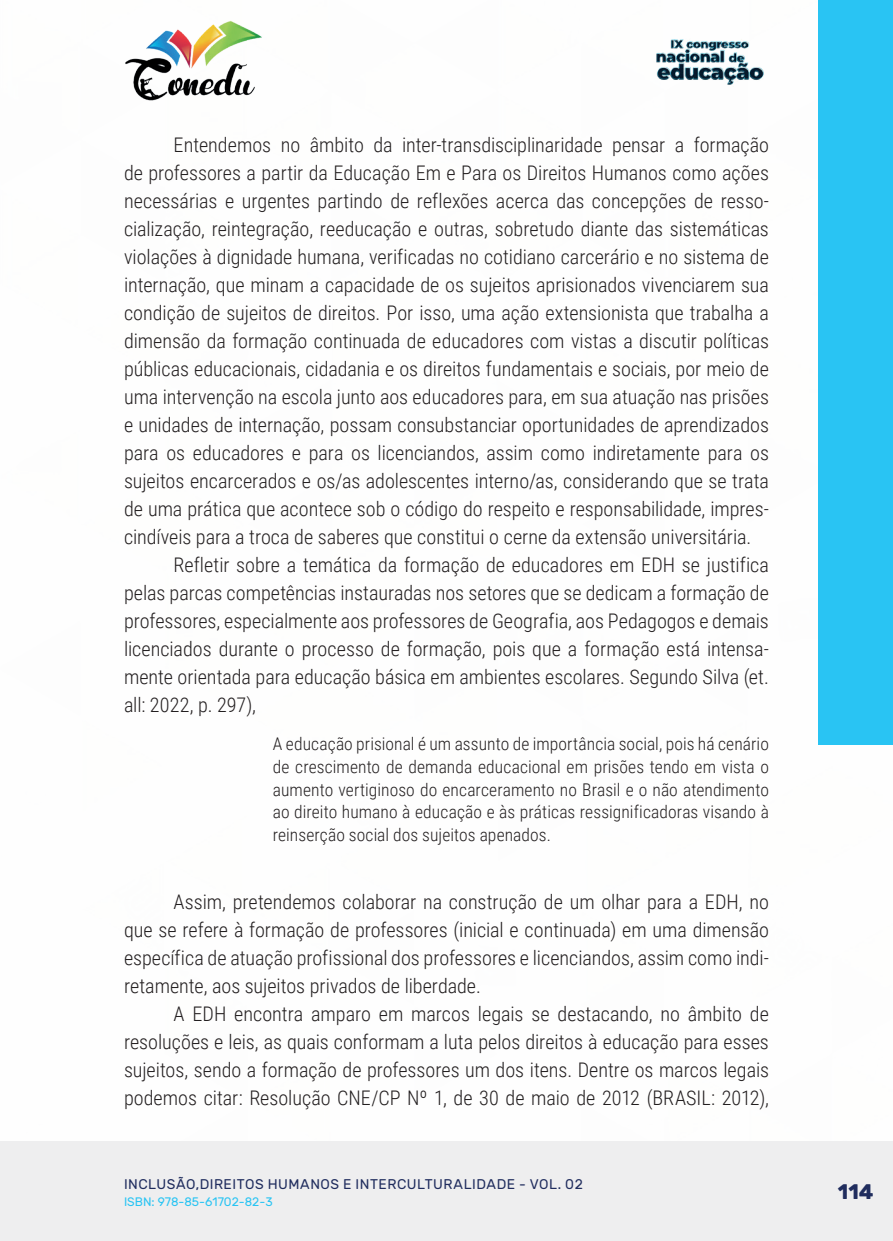
<style>
.page{position:relative;width:893px;height:1241px;background:#fff}
.page>*{position:absolute;margin:0;border:0;box-sizing:border-box;transform-origin:0 0}
.t1{font:700 21px "Rubik";color:#202d5e}
._9_CORPO{font:300 20.12px/28px "Roboto Condensed";color:#231f20;text-align:justify}
._16_CITACAO{font:300 17.5px/22.8px "Roboto Condensed";letter-spacing:.005em;color:#231f20;text-align:justify}
.t2{font:14px "Rubik";letter-spacing:.035em;color:#202d5e}
.t3{font:12.25px "Rubik";color:#29c4f3}
</style>
<div class="page">
<div style="left:0;top:1141px;width:893px;height:99px;background:#eeeeef"></div>
<div style="left:819px;top:0;width:74px;height:744px;background:#29c4f3"></div>
<img style="left:125px;top:20px;width:137px;height:81px">
<img style="left:656px;top:39px;width:108px;height:46px">
<p class="_9_CORPO" style="left:124px;top:130px;width:646px;text-indent:50px">Entendemos no âmbito da inter-transdisciplinaridade pensar a formação de professores a partir da Educação Em e Para os Direitos Humanos como ações necessárias e urgentes partindo de reflexões acerca das concepções de resso&shy;cialização, reintegração, reeducação e outras, sobretudo diante das sistemáticas violações à dignidade humana, verificadas no cotidiano carcerário e no sistema de internação, que minam a capacidade de os sujeitos aprisionados vivenciarem sua condição de sujeitos de direitos. Por isso, uma ação extensionista que trabalha a dimensão da formação continuada de educadores com vistas a discutir políticas públicas educacionais, cidadania e os direitos fundamentais e sociais, por meio de uma intervenção na escola junto aos educadores para, em sua atuação nas prisões e unidades de internação, possam consubstanciar oportunidades de aprendizados para os educadores e para os licenciandos, assim como indiretamente para os sujeitos encarcerados e os/as adolescentes interno/as, considerando que se trata de uma prática que acontece sob o código do respeito e responsabilidade, impres&shy;cindíveis para a troca de saberes que constitui o cerne da extensão universitária.</p>
<p class="_9_CORPO" style="left:124px;top:550px;width:646px;text-indent:50px">Refletir sobre a temática da formação de educadores em EDH se justifica pelas parcas competências instauradas nos setores que se dedicam a formação de professores, especialmente aos professores de Geografia, aos Pedagogos e demais licenciados durante o processo de formação, pois que a formação está intensa&shy;mente orientada para educação básica em ambientes escolares. Segundo Silva (et. all: 2022, p. 297),</p>
<p class="_16_CITACAO" style="left:273px;top:731px;width:498px">A educação prisional é um assunto de importância social, pois há cenário de crescimento de demanda educacional em prisões tendo em vista o aumento vertiginoso do encarceramento no Brasil e o não atendimento ao direito humano à educação e às práticas ressignificadoras visando à reinserção social dos sujeitos apenados.</p>
<p class="_9_CORPO" style="left:124px;top:886px;width:646px;text-indent:50px">Assim, pretendemos colaborar na construção de um olhar para a EDH, no que se refere à formação de professores (inicial e continuada) em uma dimensão específica de atuação profissional dos professores e licenciandos, assim como indi&shy;retamente, aos sujeitos privados de liberdade.</p>
<p class="_9_CORPO" style="left:124px;top:998px;width:646px;text-indent:50px">A EDH encontra amparo em marcos legais se destacando, no âmbito de resoluções e leis, as quais conformam a luta pelos direitos à educação para esses sujeitos, sendo a formação de professores um dos itens. Dentre os marcos legais podemos citar: Resolução CNE/CP Nº 1, de 30 de maio de 2012 (BRASIL: 2012),</p>
<p class="t2" style="left:124px;top:1175px;width:460px">INCLUSÃO,DIREITOS HUMANOS E INTERCULTURALIDADE - VOL. 02</p>
<p class="t3" style="left:124px;top:1194px;width:150px">ISBN: 978-85-61702-82-3</p>
<p class="t1" style="left:838px;top:1179px;width:37px">114</p>
</div>
